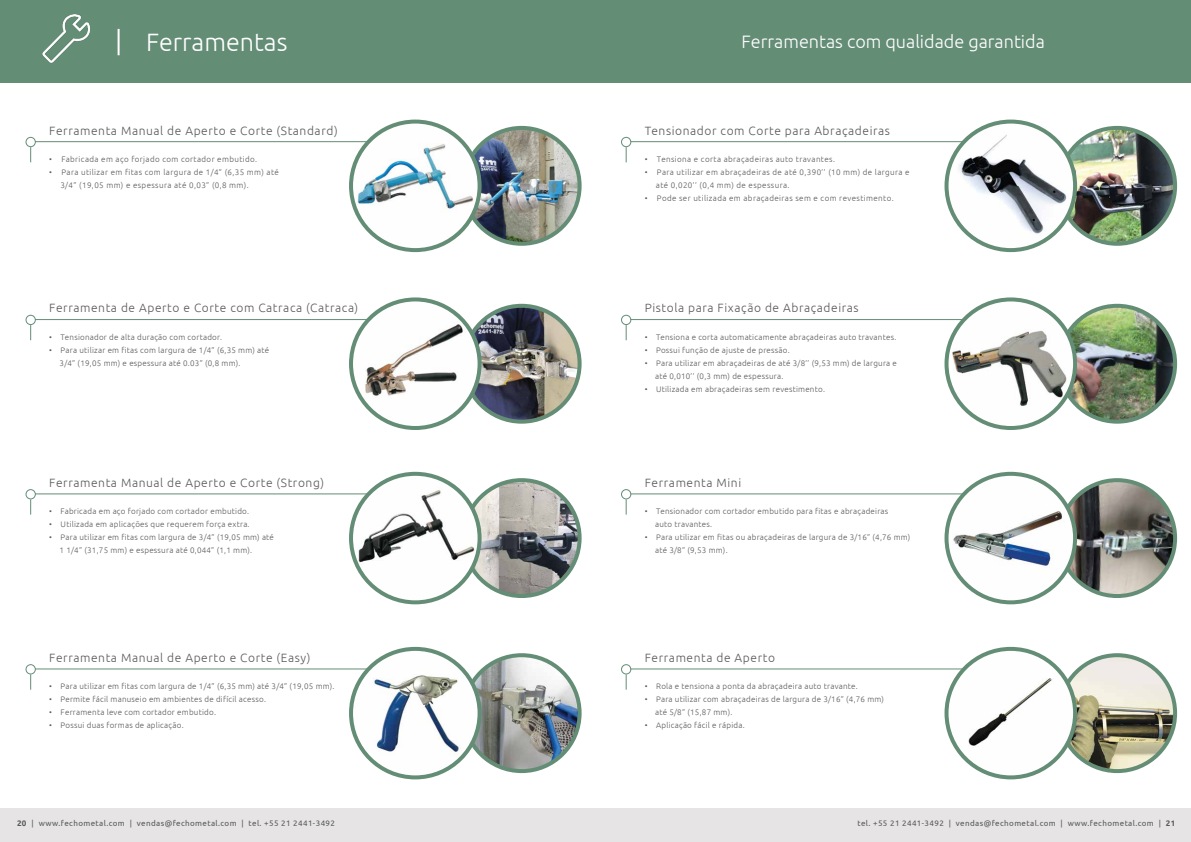
<style>
.page{position:relative;width:1191px;height:842px;background:#fff}
.page>*{position:absolute;margin:0;border:0;box-sizing:border-box;transform-origin:0 0}
.t1{font:300 25.1px "Ubuntu";color:#fff}
.t2{font:300 18px "Ubuntu";color:#fff}
.t3{font:300 12px "Ubuntu";letter-spacing:.05em;color:#5a5a5a}
.t4{font:300 8px/13px "Ubuntu";letter-spacing:.03em;color:#5a5a5a}
.t5{font:300 8px/13px "Ubuntu";letter-spacing:.05em;color:#5a5a5a}
.t6{font:8px "Ubuntu";letter-spacing:.05em;color:#5a5a5a}
.s1{font-weight:700}
</style>
<div class="page">
<img style="left:1059px;top:655px;width:116px;height:116px;border-radius:58px">
<div style="left:1057px;top:653px;width:120px;height:120px;border:4px solid #648d76;border-radius:50%"></div>
<div style="left:0;top:0;width:1191px;height:82px;background:#648d76"></div>
<img style="left:42px;top:14px;width:48px;height:49px">
<div style="left:0;top:808px;width:1191px;height:34px;background:#e6e4e4"></div>
<div style="left:26px;top:137px;width:10px;height:10px;border:1px solid #648d76;border-radius:50%"></div>
<svg style="left:30px;top:147px;width:1px;height:15px"></svg>
<img style="left:464px;top:128px;width:115px;height:116px;border-radius:58px">
<div style="left:462px;top:126px;width:119px;height:120px;border:4px solid #648d76;border-radius:50%"></div>
<hr style="left:35px;top:141px;width:381px;height:1px;background:#648d76">
<img style="left:351px;top:122px;width:128px;height:128px;border-radius:64px">
<div style="left:349px;top:120px;width:132px;height:132px;border:4px solid #648d76;border-radius:50%"></div>
<div style="left:26px;top:315px;width:10px;height:10px;border:1px solid #648d76;border-radius:50%"></div>
<svg style="left:30px;top:325px;width:1px;height:15px"></svg>
<img style="left:464px;top:306px;width:115px;height:116px;border-radius:58px">
<div style="left:462px;top:304px;width:119px;height:120px;border:4px solid #648d76;border-radius:50%"></div>
<hr style="left:35px;top:319px;width:381px;height:1px;background:#648d76">
<img style="left:351px;top:299px;width:128px;height:129px;border-radius:64px">
<div style="left:349px;top:297px;width:132px;height:133px;border:4px solid #648d76;border-radius:50%"></div>
<div style="left:26px;top:489px;width:10px;height:10px;border:1px solid #648d76;border-radius:50%"></div>
<svg style="left:30px;top:499px;width:1px;height:16px"></svg>
<img style="left:464px;top:480px;width:115px;height:116px;border-radius:58px">
<div style="left:462px;top:478px;width:119px;height:120px;border:4px solid #648d76;border-radius:50%"></div>
<hr style="left:35px;top:493px;width:381px;height:1px;background:#648d76">
<img style="left:351px;top:474px;width:128px;height:128px;border-radius:64px">
<div style="left:349px;top:472px;width:132px;height:132px;border:4px solid #648d76;border-radius:50%"></div>
<div style="left:26px;top:664px;width:10px;height:10px;border:1px solid #648d76;border-radius:50%"></div>
<svg style="left:30px;top:674px;width:1px;height:16px"></svg>
<img style="left:464px;top:655px;width:115px;height:116px;border-radius:58px">
<div style="left:462px;top:653px;width:119px;height:120px;border:4px solid #648d76;border-radius:50%"></div>
<hr style="left:35px;top:668px;width:381px;height:1px;background:#648d76">
<img style="left:351px;top:649px;width:128px;height:128px;border-radius:64px">
<div style="left:349px;top:647px;width:132px;height:132px;border:4px solid #648d76;border-radius:50%"></div>
<div style="left:621px;top:137px;width:10px;height:10px;border:1px solid #648d76;border-radius:50%"></div>
<svg style="left:625px;top:147px;width:1px;height:15px"></svg>
<img style="left:1059px;top:128px;width:116px;height:116px;border-radius:58px">
<div style="left:1057px;top:126px;width:120px;height:120px;border:4px solid #648d76;border-radius:50%"></div>
<hr style="left:630px;top:141px;width:381px;height:1px;background:#648d76">
<img style="left:946px;top:122px;width:129px;height:128px;border-radius:64px">
<div style="left:944px;top:120px;width:133px;height:132px;border:4px solid #648d76;border-radius:50%"></div>
<div style="left:621px;top:315px;width:10px;height:10px;border:1px solid #648d76;border-radius:50%"></div>
<svg style="left:625px;top:325px;width:1px;height:15px"></svg>
<img style="left:1059px;top:306px;width:116px;height:116px;border-radius:58px">
<div style="left:1057px;top:304px;width:120px;height:120px;border:4px solid #648d76;border-radius:50%"></div>
<hr style="left:630px;top:319px;width:381px;height:1px;background:#648d76">
<img style="left:946px;top:299px;width:129px;height:129px;border-radius:64px">
<div style="left:944px;top:297px;width:133px;height:133px;border:4px solid #648d76;border-radius:50%"></div>
<div style="left:621px;top:489px;width:10px;height:10px;border:1px solid #648d76;border-radius:50%"></div>
<svg style="left:625px;top:499px;width:1px;height:16px"></svg>
<img style="left:1059px;top:480px;width:116px;height:116px;border-radius:58px">
<div style="left:1057px;top:478px;width:120px;height:120px;border:4px solid #648d76;border-radius:50%"></div>
<hr style="left:630px;top:493px;width:381px;height:1px;background:#648d76">
<img style="left:946px;top:474px;width:129px;height:128px;border-radius:64px">
<div style="left:944px;top:472px;width:133px;height:132px;border:4px solid #648d76;border-radius:50%"></div>
<div style="left:621px;top:664px;width:10px;height:10px;border:1px solid #648d76;border-radius:50%"></div>
<svg style="left:625px;top:674px;width:1px;height:16px"></svg>
<hr style="left:630px;top:668px;width:412px;height:1px;background:#648d76">
<img style="left:946px;top:649px;width:129px;height:128px;border-radius:64px">
<div style="left:944px;top:647px;width:133px;height:132px;border:4px solid #648d76;border-radius:50%"></div>
<hr style="left:118px;top:29px;width:2px;height:26px;background:#fff">
<h1 class="t1" style="left:146px;top:27px;width:143px">Ferramentas</h1>
<h3 class="t3" style="left:49px;top:123px;width:290px">Ferramenta Manual de Aperto e Corte (Standard)</h3>
<p class="t5" style="left:49px;top:153px;width:209px">• Fabricada em aço forjado com cortador embutido.</p>
<p class="t5" style="left:60px;top:166px;width:220px;text-indent:-11px">• Para utilizar em fitas com largura de 1/4” (6,35 mm) até<br>3/4” (19,05 mm) e espessura até 0,03” (0,8 mm).</p>
<h3 class="t3" style="left:49px;top:301px;width:310px">Ferramenta de Aperto e Corte com Catraca (Catraca)</h3>
<p class="t4" style="left:49px;top:330px;width:174px">• Tensionador de alta duração com cortador.</p>
<p class="t4" style="left:60px;top:343px;width:211px;text-indent:-10px">• Para utilizar em fitas com largura de 1/4” (6,35 mm) até<br>3/4” (19,05 mm) e espessura até 0.03” (0,8 mm).</p>
<h3 class="t3" style="left:49px;top:475px;width:276px">Ferramenta Manual de Aperto e Corte (Strong)</h3>
<p class="t4" style="left:49px;top:505px;width:201px">• Fabricada em aço forjado com cortador embutido.</p>
<p class="t4" style="left:49px;top:518px;width:202px">• Utilizada em aplicações que requerem força extra.</p>
<p class="t4" style="left:60px;top:531px;width:216px;text-indent:-10px">• Para utilizar em fitas com largura de 3/4” (19,05 mm) até<br>1 1/4” (31,75 mm) e espessura até 0,044” (1,1 mm).</p>
<h3 class="t3" style="left:49px;top:650px;width:263px">Ferramenta Manual de Aperto e Corte (Easy)</h3>
<p class="t4" style="left:49px;top:680px;width:287px">• Para utilizar em fitas com largura de 1/4” (6,35 mm) até 3/4” (19,05 mm).</p>
<p class="t4" style="left:49px;top:693px;width:218px">• Permite fácil manuseio em ambientes de difícil acesso.</p>
<p class="t4" style="left:49px;top:706px;width:168px">• Ferramenta leve com cortador embutido.</p>
<p class="t4" style="left:49px;top:719px;width:136px">• Possui duas formas de aplicação.</p>
<h2 class="t2" style="left:741px;top:31px;width:305px">Ferramentas com qualidade garantida</h2>
<h3 class="t3" style="left:645px;top:123px;width:247px">Tensionador com Corte para Abraçadeiras</h3>
<p class="t5" style="left:645px;top:153px;width:192px">• Tensiona e corta abraçadeiras auto travantes.</p>
<p class="t5" style="left:656px;top:166px;width:255px;text-indent:-11px">• Para utilizar em abraçadeiras de até 0,390’’ (10 mm) de largura e até 0,020’’ (0,4 mm) de espessura.</p>
<p class="t5" style="left:645px;top:192px;width:250px">• Pode ser utilizada em abraçadeiras sem e com revestimento.</p>
<h3 class="t3" style="left:645px;top:301px;width:215px">Pistola para Fixação de Abraçadeiras</h3>
<p class="t4" style="left:645px;top:330px;width:253px">• Tensiona e corta automaticamente abraçadeiras auto travantes.</p>
<p class="t4" style="left:645px;top:343px;width:146px">• Possui função de ajuste de pressão.</p>
<p class="t4" style="left:655px;top:356px;width:243px;text-indent:-10px">• Para utilizar em abraçadeiras de até 3/8’’ (9,53 mm) de largura e até 0,010’’ (0,3 mm) de espessura.</p>
<p class="t4" style="left:645px;top:382px;width:182px">• Utilizada em abraçadeiras sem revestimento.</p>
<h3 class="t3" style="left:645px;top:475px;width:98px">Ferramenta Mini</h3>
<p class="t4" style="left:655px;top:505px;width:235px;text-indent:-10px">• Tensionador com cortador embutido para fitas e abraçadeiras auto travantes.</p>
<p class="t4" style="left:655px;top:531px;width:257px;text-indent:-10px">• Para utilizar em fitas ou abraçadeiras de largura de 3/16” (4,76 mm) até 3/8” (9,53 mm).</p>
<h3 class="t3" style="left:645px;top:650px;width:132px">Ferramenta de Aperto</h3>
<p class="t4" style="left:645px;top:680px;width:215px">• Rola e tensiona a ponta da abraçadeira auto travante.</p>
<p class="t4" style="left:655px;top:693px;width:230px;text-indent:-10px">• Para utilizar com abraçadeiras de largura de 3/16” (4,76 mm) até 5/8” (15,87 mm).</p>
<p class="t4" style="left:645px;top:719px;width:101px">• Aplicação fácil e rápida.</p>
<p class="t6" style="left:17px;top:818px;width:319px"><span class="s1">20</span> | www.fechometal.com | vendas@fechometal.com | tel. +55 21 2441-3492</p>
<p class="t6" style="left:857px;top:818px;width:319px">tel. +55 21 2441-3492 | vendas@fechometal.com | www.fechometal.com | <span class="s1">21</span></p>
</div>
